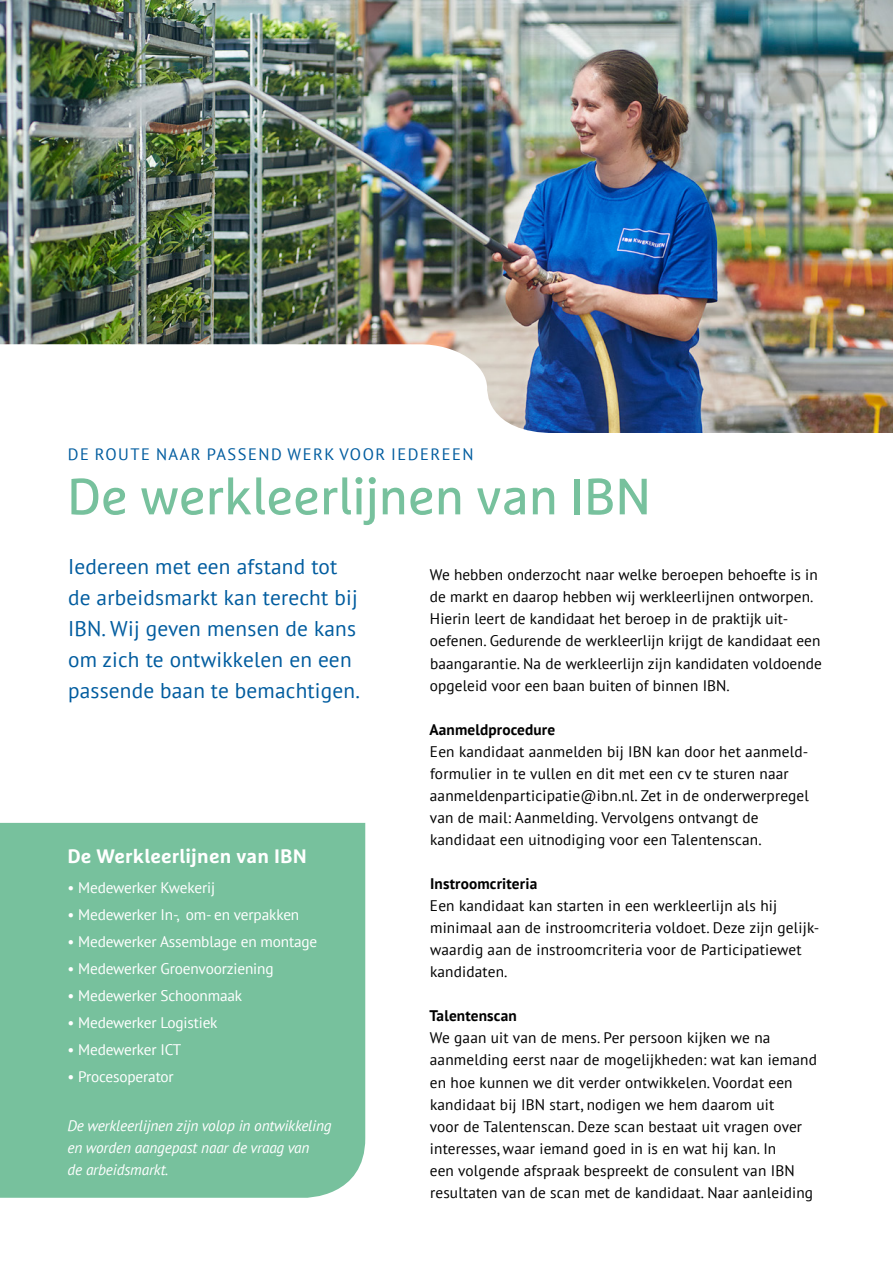
<style>
.page{position:relative;width:893px;height:1263px;background:#fff}
.page>*{position:absolute;margin:0;border:0;box-sizing:border-box;transform-origin:0 0}
.t1{font:51px "Marselis Pro";color:#77c19d}
.t2{font:21.3px/31px "PT Sans";letter-spacing:.01em;color:#005c9f}
.t3{font:700 19.5px "Marselis Pro";letter-spacing:.01em;color:#fff}
.t4{font:16.5px "PT Sans";letter-spacing:.09em;color:#005c9f}
.t5{font:15.3px/22px "PT Sans";letter-spacing:.01em;color:#000}
.t6{font:15.3px "PT Sans";letter-spacing:-.01em;color:#fff}
.t7{font:italic 15.3px "PT Sans";letter-spacing:-.01em;color:#fff}
.t8{font:700 15.3px "PT Sans";letter-spacing:.01em;color:#000}
</style>
<div class="page">
<img style="left:0;top:0;width:893px;height:432px">
<svg style="left:0;top:344px;width:701px;height:89px"></svg>
<div style="left:0;top:823px;width:365px;height:375px;background:#77c19d"></div>
<p class="t4" style="left:68px;top:444px;width:407px">DE ROUTE NAAR PASSEND WERK VOOR IEDEREEN</p>
<p class="t1" style="left:67px;top:465px;width:585px">De werkleerlijnen van IBN</p>
<p class="t2" style="left:68px;top:551px;width:293px">Iedereen met een afstand tot de arbeidsmarkt kan terecht bij<br>IBN. Wij geven mensen de kans om zich te ontwikkelen en een passende baan te bemachtigen.</p>
<p class="t5" style="left:430px;top:563px;width:394px">We hebben onderzocht naar welke beroepen behoefte is in de markt en daarop hebben wij werkleerlijnen ontworpen.<br>Hierin leert de kandidaat het beroep in de praktijk uit&shy;oefenen. Gedurende de werkleerlijn krijgt de kandidaat een baangarantie. Na de werkleerlijn zijn kandidaten voldoende opgeleid voor een baan buiten of binnen IBN.</p>
<p class="t8" style="left:429px;top:719px;width:127px">Aanmeldprocedure</p>
<p class="t5" style="left:430px;top:740px;width:380px">Een kandidaat aanmelden bij IBN kan door het aanmeld&shy;formulier in te vullen en dit met een cv te sturen naar aanmeldenparticipatie@ibn.nl. Zet in de onderwerpregel van de mail: Aanmelding. Vervolgens ontvangt de kandidaat een uitnodiging voor een Talentenscan.</p>
<p class="t8" style="left:430px;top:873px;width:109px">Instroomcriteria</p>
<p class="t5" style="left:430px;top:894px;width:391px">Een kandidaat kan starten in een werkleerlijn als hij minimaal aan de instroomcriteria voldoet. Deze zijn gelijk&shy;waardig aan de instroomcriteria voor de Participatiewet kandidaten.</p>
<p class="t8" style="left:429px;top:1006px;width:89px">Talentenscan</p>
<p class="t5" style="left:430px;top:1027px;width:389px">We gaan uit van de mens. Per persoon kijken we na aanmelding eerst naar de mogelijkheden: wat kan iemand en hoe kunnen we dit verder ontwikkelen. Voordat een kandidaat bij IBN start, nodigen we hem daarom uit<br>voor de Talentenscan. Deze scan bestaat uit vragen over interesses, waar iemand goed in is en wat hij kan. In<br>een volgende afspraak bespreekt de consulent van IBN resultaten van de scan met de kandidaat. Naar aanleiding</p>
<p class="t3" style="left:68px;top:844px;width:241px">De Werkleerlijnen van IBN</p>
<p class="t6" style="left:68px;top:878px;width:149px">• Medewerker Kwekerij</p>
<p class="t6" style="left:68px;top:905px;width:233px">• Medewerker In-, om- en verpakken</p>
<p class="t6" style="left:68px;top:932px;width:251px">• Medewerker Assemblage en montage</p>
<p class="t6" style="left:68px;top:959px;width:208px">• Medewerker Groenvoorziening</p>
<p class="t6" style="left:68px;top:986px;width:176px">• Medewerker Schoonmaak</p>
<p class="t6" style="left:68px;top:1013px;width:152px">• Medewerker Logistiek</p>
<p class="t6" style="left:68px;top:1040px;width:115px">• Medewerker ICT</p>
<p class="t6" style="left:68px;top:1067px;width:108px">• Procesoperator</p>
<p class="t7" style="left:68px;top:1116px;width:266px">De werkleerlijnen zijn volop in ontwikkeling</p>
<p class="t7" style="left:68px;top:1138px;width:243px">en worden aangepast naar de vraag van</p>
<p class="t7" style="left:68px;top:1160px;width:103px">de arbeidsmarkt.</p>
</div>
